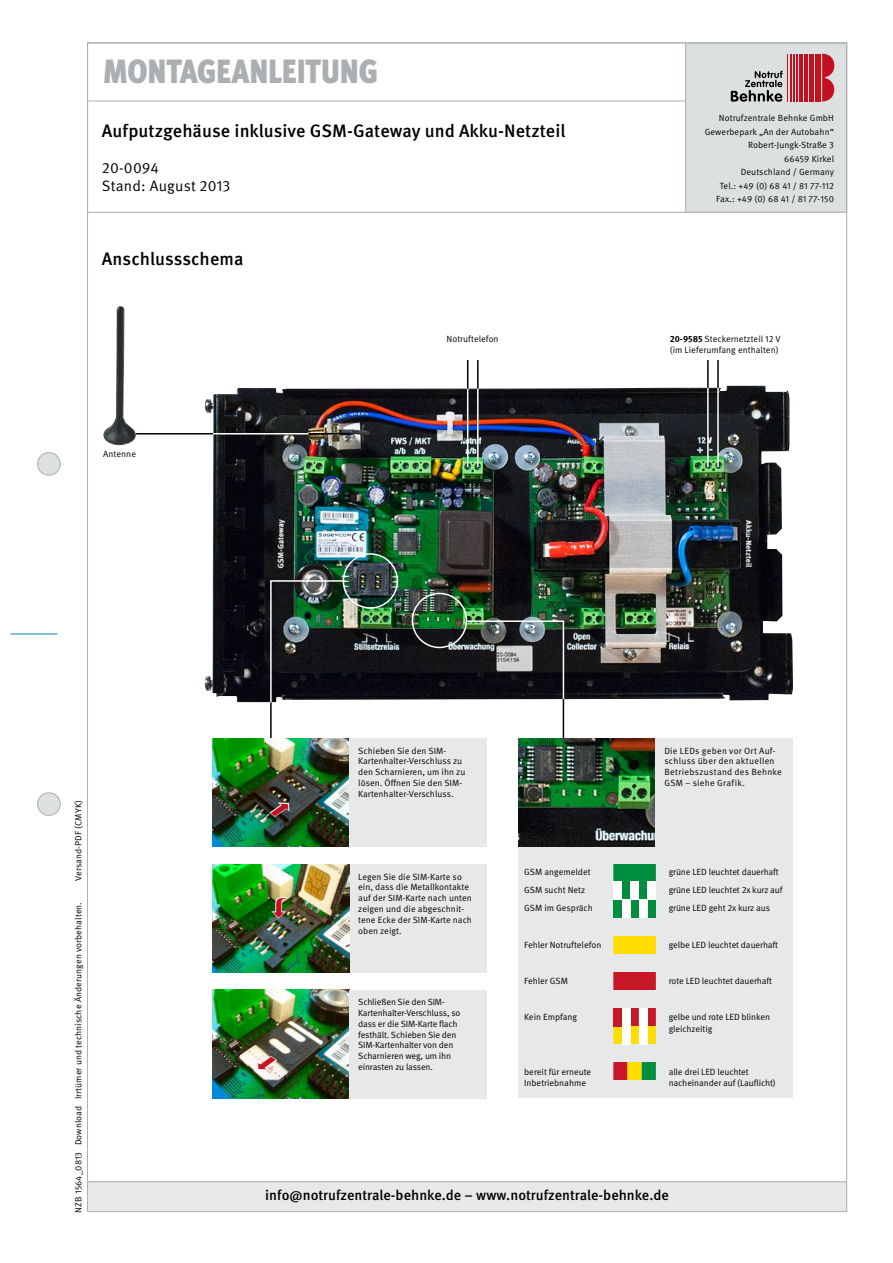
<style>
.page{position:relative;width:893px;height:1263px;background:#fff}
.page>*{position:absolute;margin:0;border:0;box-sizing:border-box;transform-origin:0 0}
.Thema{font:900 41.25px "Meta Pro";letter-spacing:-.045em;color:#abafb2;scale:.8 1}
.t1{font:500 18px "Meta Pro";color:#000}
.t2{font:15px "Meta Pro Norm";letter-spacing:.015em;color:#000}
.t3{font:500 14.25px "Meta Pro";color:#000}
.Fließtext{font:9px/10.8px "Meta Pro Norm";color:#000}
.Fließtext-2{font:9px/10.8px "Meta Pro Norm";letter-spacing:.03em;color:#000}
.s1{font-family:"Meta Pro";font-weight:700}
</style>
<div class="page">
<div style="left:88px;top:1182px;width:759px;height:30px;background:#e6e8e9"></div>
<div style="left:686px;top:43px;width:161px;height:170px;background:#dde0e1"></div>
<hr style="left:685px;top:43px;width:1px;height:169px;background:#abafb2">
<hr style="left:87px;top:101px;width:599px;height:1px;background:#abafb2">
<hr style="left:87px;top:1181px;width:760px;height:1px;background:#abafb2">
<div style="left:38px;top:453px;width:22px;height:22px;background:#dde0e1;border-radius:50%"></div>
<div style="left:37px;top:452px;width:24px;height:24px;border:1px solid #abafb2;border-radius:50%"></div>
<div style="left:38px;top:793px;width:22px;height:22px;background:#dde0e1;border-radius:50%"></div>
<div style="left:37px;top:792px;width:24px;height:24px;border:1px solid #abafb2;border-radius:50%"></div>
<hr style="left:11px;top:634px;width:46px;height:1px;background:#0080c8">
<div style="left:815px;top:54px;width:6px;height:47px;background:#c5101f"></div>
<div style="left:809px;top:54px;width:5px;height:48px;background:#c5101f"></div>
<hr style="left:804px;top:54px;width:4px;height:48px;background:#c5101f">
<hr style="left:800px;top:54px;width:3px;height:48px;background:#c5101f">
<hr style="left:796px;top:54px;width:2px;height:48px;background:#c5101f">
<hr style="left:793px;top:54px;width:2px;height:48px;background:#c5101f">
<hr style="left:790px;top:54px;width:1px;height:48px;background:#c5101f">
<hr style="left:787px;top:54px;width:1px;height:48px;background:#c5101f">
<svg style="left:822px;top:54px;width:12px;height:48px"></svg>
<svg style="left:731px;top:71px;width:52px;height:31px"></svg>
<div style="left:519px;top:738px;width:274px;height:360px;background:#e6e8e9"></div>
<hr style="left:270px;top:702px;width:2px;height:39px;background:#000">
<hr style="left:563px;top:699px;width:1px;height:42px;background:#000">
<img style="left:204px;top:386px;width:589px;height:316px">
<hr style="left:123px;top:433px;width:227px;height:1px;background:#000">
<hr style="left:213px;top:433px;width:96px;height:1px;background:#fff">
<hr style="left:707px;top:371px;width:2px;height:96px;background:#fff">
<hr style="left:467px;top:371px;width:1px;height:96px;background:#fff">
<hr style="left:707px;top:360px;width:2px;height:28px;background:#000">
<hr style="left:717px;top:371px;width:2px;height:96px;background:#fff">
<hr style="left:477px;top:371px;width:2px;height:96px;background:#fff">
<hr style="left:717px;top:360px;width:2px;height:28px;background:#000">
<svg style="left:467px;top:360px;width:1px;height:29px"></svg>
<hr style="left:477px;top:360px;width:2px;height:29px;background:#000">
<img style="left:103px;top:306px;width:33px;height:140px">
<img style="left:213px;top:738px;width:137px;height:108px">
<img style="left:519px;top:738px;width:136px;height:108px">
<div style="left:350px;top:738px;width:137px;height:108px;background:#e6e8e9"></div>
<img style="left:213px;top:990px;width:137px;height:108px">
<div style="left:350px;top:864px;width:137px;height:108px;background:#e6e8e9"></div>
<div style="left:350px;top:990px;width:137px;height:108px;background:#e6e8e9"></div>
<img style="left:213px;top:864px;width:137px;height:108px">
<div style="left:343px;top:553px;width:55px;height:56px;border:2px solid #fff;border-radius:50%"></div>
<div style="left:412px;top:593px;width:55px;height:55px;border:2px solid #fff;border-radius:50%"></div>
<img style="left:269px;top:579px;width:75px;height:125px">
<img style="left:466px;top:620px;width:99px;height:80px">
<svg style="left:613px;top:936px;width:43px;height:18px"></svg>
<svg style="left:613px;top:972px;width:43px;height:18px"></svg>
<svg style="left:613px;top:864px;width:43px;height:36px"></svg>
<svg style="left:613px;top:1008px;width:43px;height:36px"></svg>
<svg style="left:613px;top:1062px;width:43px;height:18px"></svg>
<div style="left:630px;top:900px;width:9px;height:18px;background:#008d3e"></div>
<div style="left:613px;top:900px;width:9px;height:18px;background:#008d3e"></div>
<div style="left:647px;top:900px;width:9px;height:18px;background:#008d3e"></div>
<div style="left:622px;top:900px;width:8px;height:18px;background:#fff"></div>
<div style="left:613px;top:882px;width:9px;height:18px;background:#fff"></div>
<div style="left:630px;top:882px;width:9px;height:18px;background:#fff"></div>
<div style="left:647px;top:882px;width:9px;height:18px;background:#fff"></div>
<div style="left:639px;top:900px;width:8px;height:18px;background:#fff"></div>
<div style="left:622px;top:1008px;width:8px;height:36px;background:#fff"></div>
<div style="left:639px;top:1008px;width:8px;height:36px;background:#fff"></div>
<div style="left:613px;top:1008px;width:9px;height:18px;background:#c61826"></div>
<svg style="left:249px;top:1052px;width:32px;height:23px"></svg>
<svg style="left:270px;top:896px;width:17px;height:24px"></svg>
<svg style="left:266px;top:798px;width:31px;height:23px"></svg>
<p class="Thema" style="left:102px;top:36px;width:348px">MONTAGEANLEITUNG</p>
<p class="t1" style="left:102px;top:116px;width:465px">Aufputzgehäuse inklusive GSM-Gateway und Akku-Netzteil</p>
<p class="t2" style="left:102px;top:156px;width:59px">20-0094</p>
<p class="t2" style="left:102px;top:174px;width:130px">Stand: August 2013</p>
<p class="t1" style="left:102px;top:245px;width:143px">Anschlussschema</p>
<p class="Fließtext" style="left:103px;top:448px;width:34px">Antenne</p>
<p class="Fließtext" style="left:447px;top:333px;width:54px">Notruftelefon</p>
<p class="Fließtext" style="left:705px;top:111px;width:131px;line-height:13.5px;text-align:right">Notrufzentrale Behnke GmbH<br>Gewerbepark „An der Autobahn“<br>Robert-Jungk-Straße 3<br>66459 Kirkel<br>Deutschland / Germany<br>Tel.: +49 (0) 68 41 / 81 77-112<br>Fax.: +49 (0) 68 41 / 81 77-150</p>
<p class="Fließtext" style="left:670px;top:333px;width:113px"><span class="s1">20-9585</span> Steckernetzteil 12 V</p>
<p class="Fließtext" style="left:670px;top:344px;width:110px">(im Lieferumfang enthalten)</p>
<p class="Fließtext" style="left:73px;top:880px;width:82px;rotate:-90deg">Versand-PDF (CMYK)</p>
<p class="Fließtext" style="left:73px;top:1212px;width:312px;rotate:-90deg">NZB 1564_0813 Download Irrtümer und technische Änderungen vorbehalten.</p>
<p class="Fließtext" style="left:358px;top:744px;width:109px">Schieben Sie den SIM-<br>Kartenhalter-Verschluss zu den Scharnieren, um ihn zu lösen. Öffnen Sie den SIM-<br>Kartenhalter-Verschluss.</p>
<p class="Fließtext-2" style="left:664px;top:744px;width:119px">Die LEDs geben vor Ort Auf&shy;schluss über den aktuellen<br>Betriebszustand des Behnke<br>GSM – siehe Grafik.</p>
<p class="Fließtext" style="left:358px;top:870px;width:115px">Legen Sie die SIM-Karte so ein, dass die Metallkontakte auf der SIM-Karte nach unten zeigen und die abgeschnit&shy;tene Ecke der SIM-Karte nach oben zeigt.</p>
<p class="Fließtext" style="left:358px;top:996px;width:104px">Schließen Sie den SIM-<br>Kartenhalter-Verschluss, so dass er die SIM-Karte flach festhält. Schieben Sie den<br>SIM-Kartenhalter von den<br>Scharnieren weg, um ihn einrasten zu lassen.</p>
<p class="Fließtext" style="left:524px;top:866px;width:68px">GSM angemeldet</p>
<p class="Fließtext" style="left:524px;top:884px;width:63px">GSM sucht Netz</p>
<p class="Fließtext" style="left:524px;top:902px;width:70px">GSM im Gespräch</p>
<p class="Fließtext" style="left:524px;top:938px;width:79px">Fehler Notruftelefon</p>
<p class="Fließtext" style="left:524px;top:975px;width:45px">Fehler GSM</p>
<p class="Fließtext" style="left:524px;top:1011px;width:55px">Kein Empfang</p>
<p class="Fließtext" style="left:524px;top:1066px;width:69px">bereit für erneute</p>
<p class="Fließtext" style="left:524px;top:1077px;width:63px">Inbetriebnahme</p>
<p class="Fließtext" style="left:669px;top:866px;width:112px">grüne LED leuchtet dauerhaft</p>
<p class="Fließtext" style="left:669px;top:884px;width:115px">grüne LED leuchtet 2x kurz auf</p>
<p class="Fließtext" style="left:669px;top:902px;width:103px">grüne LED geht 2x kurz aus</p>
<p class="Fließtext" style="left:669px;top:938px;width:111px">gelbe LED leuchtet dauerhaft</p>
<p class="Fließtext" style="left:669px;top:975px;width:105px">rote LED leuchtet dauerhaft</p>
<p class="Fließtext" style="left:669px;top:1011px;width:103px">gelbe und rote LED blinken</p>
<p class="Fließtext" style="left:669px;top:1023px;width:45px">gleichzeitig</p>
<p class="Fließtext" style="left:669px;top:1066px;width:82px">alle drei LED leuchtet</p>
<p class="Fließtext" style="left:669px;top:1076px;width:109px">nacheinander auf (Lauflicht)</p>
<h3 class="t3" style="left:265px;top:1184px;width:405px">info@notrufzentrale-behnke.de – www.notrufzentrale-behnke.de</h3>
</div>
